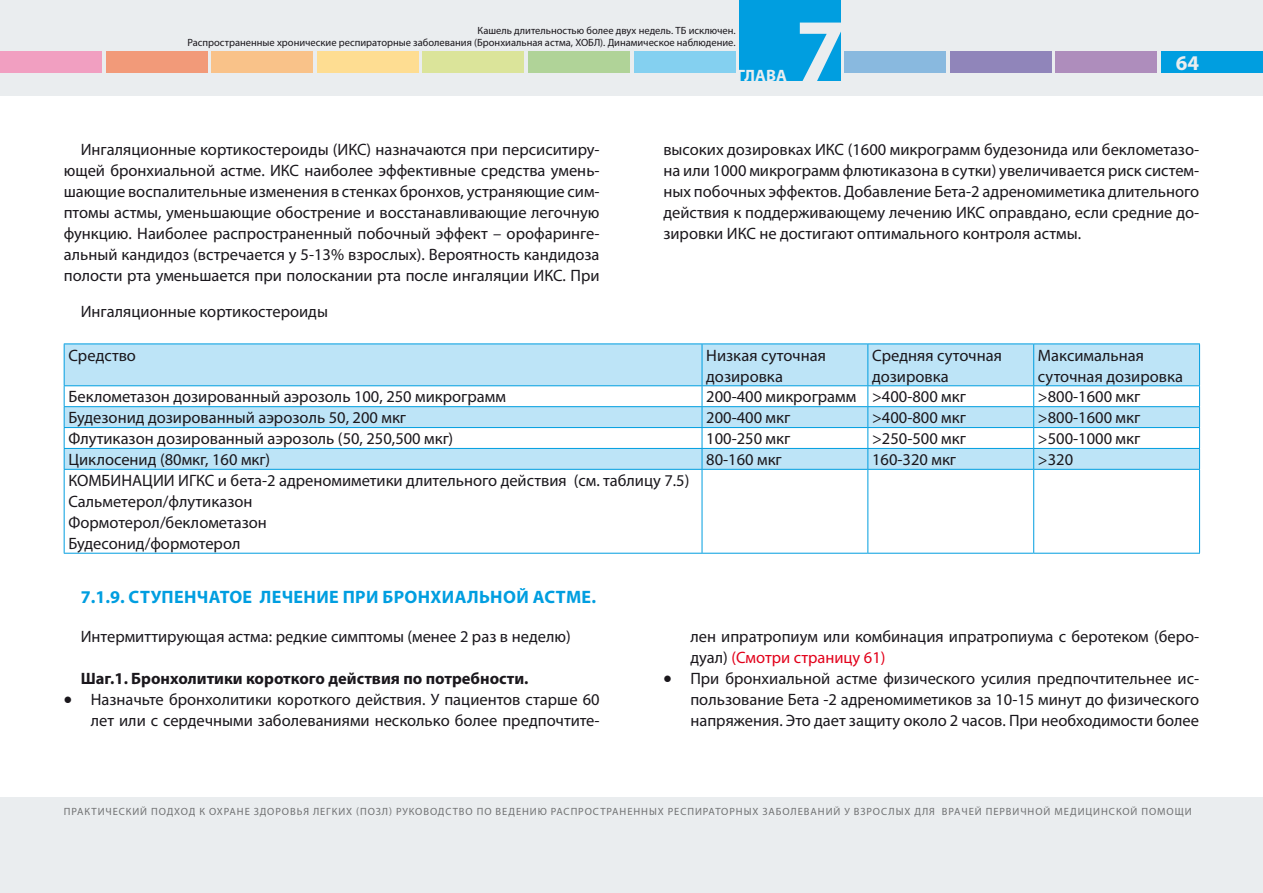
<style>
.page{position:relative;width:1263px;height:893px;background:#eaedef}
.page>*{position:absolute;margin:0;border:0;box-sizing:border-box;transform-origin:0 0}
.t1{font:700 90px "Myriad Pro";color:#eaedef}
.t2{font:700 21px "Myriad Pro";color:#eaedef}
.t3{font:700 18px "Myriad Pro";letter-spacing:.02em;color:#009ee0}
.t4{font:16.5px/21px "Myriad Pro";color:#1a171c}
.t5{font:700 16.5px "Myriad Pro";color:#1a171c}
.t6{font:700 16.5px "Myriad Pro";color:#eaedef}
.t7{font:10.5px "Myriad Pro";letter-spacing:.09em;color:#707172}
.t8{font:10.5px/12.6px "Myriad Pro";color:#1a171c}
.s1{color:#e2001a}
</style>
<div class="page">
<div style="left:0;top:96px;width:1263px;height:701px;background:#fff"></div>
<div style="left:0;top:51px;width:102px;height:22px;background:#f19fc1"></div>
<div style="left:106px;top:51px;width:101px;height:22px;background:#f29a79"></div>
<div style="left:739px;top:0;width:102px;height:81px;background:#009ee0"></div>
<div style="left:528px;top:51px;width:102px;height:22px;background:#b0d398"></div>
<div style="left:634px;top:51px;width:102px;height:22px;background:#84d0f0"></div>
<div style="left:844px;top:51px;width:102px;height:22px;background:#89b9df"></div>
<div style="left:950px;top:51px;width:102px;height:22px;background:#9085ba"></div>
<div style="left:1055px;top:51px;width:102px;height:22px;background:#ae8dbc"></div>
<div style="left:1161px;top:51px;width:102px;height:22px;background:#009ee0"></div>
<div style="left:211px;top:51px;width:102px;height:22px;background:#f9c289"></div>
<div style="left:317px;top:51px;width:102px;height:22px;background:#fedd92"></div>
<div style="left:422px;top:52px;width:102px;height:21px;background:#dbe49a"></div>
<svg style="left:65px;top:345px;width:1134px;height:124px;fill:#bde4f7"></svg>
<hr style="left:64px;top:344px;width:638px;height:1px;background:#009ee0">
<hr style="left:64px;top:344px;width:1px;height:41px;background:#009ee0">
<hr style="left:702px;top:344px;width:166px;height:1px;background:#009ee0">
<hr style="left:702px;top:344px;width:1px;height:41px;background:#009ee0">
<hr style="left:868px;top:344px;width:166px;height:1px;background:#009ee0">
<hr style="left:867px;top:344px;width:1px;height:41px;background:#009ee0">
<hr style="left:1034px;top:344px;width:166px;height:1px;background:#009ee0">
<hr style="left:1033px;top:344px;width:1px;height:41px;background:#009ee0">
<hr style="left:1199px;top:344px;width:1px;height:41px;background:#009ee0">
<hr style="left:64px;top:385px;width:638px;height:1px;background:#009ee0">
<hr style="left:702px;top:385px;width:166px;height:1px;background:#009ee0">
<hr style="left:868px;top:385px;width:166px;height:1px;background:#009ee0">
<hr style="left:1034px;top:385px;width:166px;height:1px;background:#009ee0">
<hr style="left:64px;top:406px;width:638px;height:1px;background:#009ee0">
<hr style="left:702px;top:406px;width:166px;height:1px;background:#009ee0">
<hr style="left:868px;top:406px;width:166px;height:1px;background:#009ee0">
<hr style="left:1034px;top:406px;width:166px;height:1px;background:#009ee0">
<hr style="left:64px;top:427px;width:638px;height:1px;background:#009ee0">
<hr style="left:702px;top:427px;width:166px;height:1px;background:#009ee0">
<hr style="left:868px;top:427px;width:166px;height:1px;background:#009ee0">
<hr style="left:1034px;top:427px;width:166px;height:1px;background:#009ee0">
<hr style="left:64px;top:448px;width:638px;height:1px;background:#009ee0">
<svg style="left:64px;top:386px;width:1px;height:83px"></svg>
<hr style="left:702px;top:448px;width:166px;height:1px;background:#009ee0">
<svg style="left:702px;top:386px;width:1px;height:83px"></svg>
<hr style="left:868px;top:448px;width:166px;height:1px;background:#009ee0">
<svg style="left:867px;top:386px;width:1px;height:83px"></svg>
<hr style="left:1034px;top:448px;width:166px;height:1px;background:#009ee0">
<svg style="left:1033px;top:386px;width:1px;height:83px"></svg>
<svg style="left:1199px;top:386px;width:1px;height:83px"></svg>
<hr style="left:64px;top:469px;width:638px;height:1px;background:#009ee0">
<hr style="left:64px;top:470px;width:1px;height:83px;background:#009ee0">
<hr style="left:702px;top:469px;width:166px;height:1px;background:#009ee0">
<hr style="left:702px;top:470px;width:1px;height:83px;background:#009ee0">
<hr style="left:868px;top:469px;width:166px;height:1px;background:#009ee0">
<hr style="left:867px;top:470px;width:1px;height:83px;background:#009ee0">
<hr style="left:1034px;top:469px;width:166px;height:1px;background:#009ee0">
<hr style="left:1033px;top:470px;width:1px;height:83px;background:#009ee0">
<hr style="left:1199px;top:470px;width:1px;height:83px;background:#009ee0">
<hr style="left:64px;top:553px;width:638px;height:1px;background:#009ee0">
<hr style="left:702px;top:553px;width:166px;height:1px;background:#009ee0">
<hr style="left:868px;top:553px;width:166px;height:1px;background:#009ee0">
<hr style="left:1034px;top:553px;width:166px;height:1px;background:#009ee0">
<p class="t8" style="left:187px;top:24px;width:550px;text-indent:290px">Кашель длительностью более двух недель. ТБ исключен.<br>Распространенные хронические респираторные заболевания (Бронхиальная астма, ХОБЛ</p>
<p class="t8" style="left:600px;top:36px;width:137px">). Динамическое наблюдение.</p>
<p class="t6" style="left:737px;top:65px;width:51px">ГЛАВА</p>
<h1 class="t1" style="left:795px;top:-8px;width:51px">7</h1>
<p class="t2" style="left:1176px;top:49px;width:25px">64</p>
<p class="t4" style="left:64px;top:139px;width:537px;text-align:justify;text-indent:17px">Ингаляционные кортикостероиды (ИКС) назначаются при персиситиру&shy;ющей бронхиальной астме. ИКС наиболее эффективные средства умень&shy;шающие воспалительные изменения в стенках бронхов, устраняющие сим&shy;птомы астмы, уменьшающие обострение и восстанавливающие легочную функцию. Наиболее распространенный побочный эффект – орофаринге&shy;альный кандидоз (встречается у 5-13% взрослых). Вероятность кандидоза полости рта уменьшается при полоскании рта после ингаляции ИКС. При</p>
<p class="t4" style="left:663px;top:139px;width:537px;text-align:justify">высоких дозировках ИКС (1600 микрограмм будезонида или беклометазо&shy;на или 1000 микрограмм флютиказона в сутки) увеличивается риск систем&shy;ных побочных эффектов. Добавление Бета-2 адреномиметика длительного действия к поддерживающему лечению ИКС оправдано, если средние до&shy;зировки ИКС не достигают оптимального контроля астмы.</p>
<p class="t4" style="left:81px;top:300px;width:249px">Ингаляционные кортикостероиды</p>
<p class="t4" style="left:68px;top:344px;width:69px">Средство</p>
<p class="t4" style="left:706px;top:344px;width:121px">Низкая суточная дозировка</p>
<p class="t4" style="left:872px;top:344px;width:131px">Средняя суточная дозировка</p>
<p class="t4" style="left:1038px;top:344px;width:147px">Максимальная суточная дозировка</p>
<p class="t4" style="left:68px;top:386px;width:439px">Беклометазон дозированный аэрозоль 100, 250 микрограмм</p>
<p class="t4" style="left:706px;top:386px;width:261px">200-400 микрограмм &gt;400-800 мкг</p>
<p class="t4" style="left:1038px;top:386px;width:104px">&gt;800-1600 мкг</p>
<p class="t4" style="left:68px;top:407px;width:339px">Будезонид дозированный аэрозоль 50, 200 мкг</p>
<p class="t4" style="left:706px;top:407px;width:86px">200-400 мкг</p>
<p class="t4" style="left:872px;top:407px;width:95px">&gt;400-800 мкг</p>
<p class="t4" style="left:1038px;top:407px;width:104px">&gt;800-1600 мкг</p>
<p class="t4" style="left:68px;top:428px;width:386px">Флутиказон дозированный аэрозоль (50, 250,500 мкг)</p>
<p class="t4" style="left:706px;top:428px;width:86px">100-250 мкг</p>
<p class="t4" style="left:872px;top:428px;width:95px">&gt;250-500 мкг</p>
<p class="t4" style="left:1038px;top:428px;width:104px">&gt;500-1000 мкг</p>
<p class="t4" style="left:68px;top:449px;width:203px">Циклосенид (80мкг, 160 мкг)</p>
<p class="t4" style="left:706px;top:449px;width:77px">80-160 мкг</p>
<p class="t4" style="left:872px;top:449px;width:86px">160-320 мкг</p>
<p class="t4" style="left:1038px;top:449px;width:37px">&gt;320</p>
<p class="t4" style="left:68px;top:470px;width:622px">КОМБИНАЦИИ ИГКС и бета-2 адреномиметики длительного действия (см. таблицу 7.5)<br>Сальметерол/флутиказон<br>Формотерол/беклометазон<br>Будесонид/формотерол</p>
<p class="t3" style="left:81px;top:585px;width:517px">7.1.9. Ступенчатое лечение при бронхиальной астме.</p>
<p class="t4" style="left:81px;top:625px;width:491px">Интермиттирующая астма: редкие симптомы (менее 2 раз в неделю)</p>
<p class="t5" style="left:81px;top:667px;width:449px">Шаг.1. Бронхолитики короткого действия по потребности.</p>
<p class="t4" style="left:64px;top:688px;width:537px;text-align:right">• Назначьте бронхолитики короткого действия. У пациентов старше 60 лет или с сердечными заболеваниями несколько более предпочтите-</p>
<p class="t4" style="left:690px;top:625px;width:510px">лен ипратропиум или комбинация ипратропиума с беротеком (беро&shy;дуал) <span class="s1">(Смотри страницу 61)</span></p>
<p class="t4" style="left:690px;top:667px;width:510px;text-align:justify;text-indent:-27px">• При бронхиальной астме физического усилия предпочтительнее ис&shy;пользование Бета -2 адреномиметиков за 10-15 минут до физического напряжения. Это дает защиту около 2 часов. При необходимости более</p>
<p class="t7" style="left:64px;top:805px;width:312px">Практический подход к охране здоровья легких (ПОЗЛ</p>
<p class="t7" style="left:389px;top:805px;width:804px">) Руководство по ведению распространенных респираторных заболеваний у взрослых для врачей первичной медицинской помощи</p>
</div>
